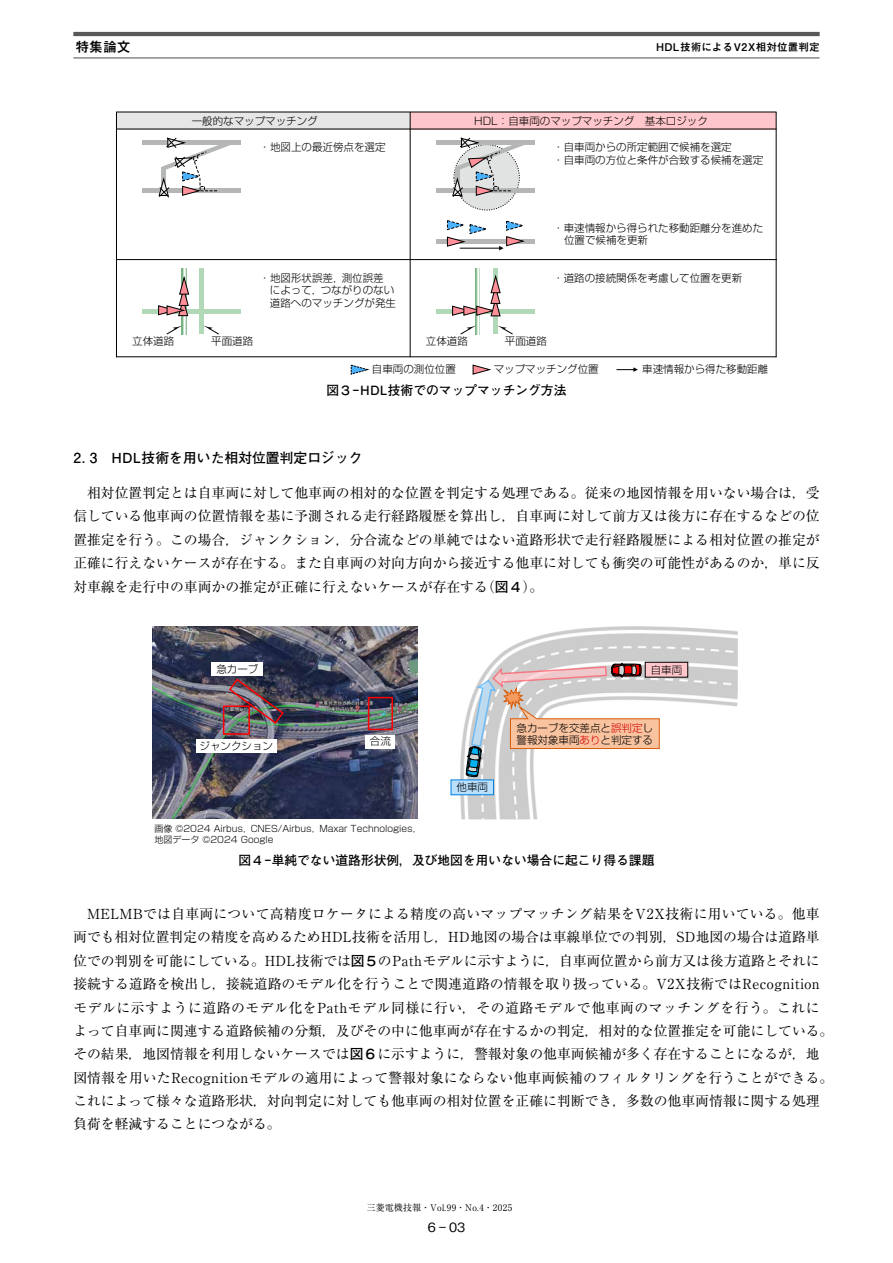
<style>
.page{position:relative;width:893px;height:1263px;background:#fff}
.page>*{position:absolute;margin:0;border:0;box-sizing:border-box;transform-origin:0 0}
.t1{font:13.8px/23.4px "Ryumin Pro";color:#000;text-align:justify}
.t2{font:700 13.8px "Futo Go B101 Pro";color:#000}
.t3{font:700 13.8px "Mi Go MB1 Std De";color:#000}
.t4{font:700 12.75px "Futo Go B101 Pro";color:#000}
.t5{font:500 12.75px "Gothic BBB Pro";color:#000}
.t6{font:700 10.65px "Mi Go MB1 Std De";color:#000}
.t7{font:300 10.5px/12.8px "Shin Go Pro";color:#000}
.t8{font:300 9px/11.2px "Shin Go Pro";color:#000}
.t9{font:9px "Ryumin Pro";letter-spacing:.03em;color:#000}
.s1{font-family:"Futo Go B101 Pro";font-weight:700}
.s2{color:#d20000}
</style>
<div class="page">
<hr style="left:73px;top:32px;width:747px;height:4px;background:#595757">
<hr style="left:73px;top:57px;width:747px;height:1px;background:#595757">
<div style="left:116px;top:112px;width:294px;height:17px;background:#e6e6e7"></div>
<div style="left:410px;top:112px;width:366px;height:17px;background:#ffc7cb"></div>
<hr style="left:410px;top:112px;width:1px;height:245px;background:#000">
<hr style="left:116px;top:129px;width:660px;height:1px;background:#000">
<hr style="left:116px;top:259px;width:661px;height:1px;background:#000">
<hr style="left:116px;top:112px;width:1px;height:245px;background:#000">
<hr style="left:776px;top:112px;width:1px;height:245px;background:#000">
<hr style="left:116px;top:112px;width:660px;height:1px;background:#000">
<hr style="left:116px;top:356px;width:660px;height:1px;background:#000">
<div style="left:142px;top:140px;width:99px;height:5px;background:#b5b6b6"></div>
<hr style="left:142px;top:189px;width:99px;height:4px;background:#b5b6b6">
<svg style="left:158px;top:137px;width:73px;height:61px"></svg>
<svg style="left:454px;top:145px;width:65px;height:65px"></svg>
<div style="left:436px;top:140px;width:99px;height:5px;background:#b5b6b6"></div>
<hr style="left:436px;top:189px;width:99px;height:4px;background:#b5b6b6">
<svg style="left:452px;top:137px;width:73px;height:61px"></svg>
<div style="left:436px;top:239px;width:99px;height:5px;background:#b5b6b6"></div>
<svg style="left:446px;top:220px;width:40px;height:27px"></svg>
<hr style="left:460px;top:248px;width:40px;height:1px;background:#000">
<svg style="left:499px;top:220px;width:26px;height:30px"></svg>
<svg style="left:350px;top:364px;width:20px;height:11px"></svg>
<svg style="left:472px;top:364px;width:19px;height:11px"></svg>
<svg style="left:616px;top:367px;width:22px;height:5px"></svg>
<hr style="left:436px;top:309px;width:99px;height:4px;background:#b1d9b7">
<hr style="left:493px;top:268px;width:4px;height:66px;background:#b1d9b7">
<svg style="left:476px;top:269px;width:4px;height:66px"></svg>
<svg style="left:452px;top:273px;width:49px;height:44px"></svg>
<hr style="left:142px;top:309px;width:99px;height:4px;background:#b1d9b7">
<div style="left:199px;top:268px;width:5px;height:66px;background:#b1d9b7"></div>
<svg style="left:182px;top:269px;width:4px;height:66px"></svg>
<svg style="left:158px;top:275px;width:32px;height:42px"></svg>
<svg style="left:166px;top:325px;width:16px;height:10px"></svg>
<svg style="left:203px;top:325px;width:16px;height:10px"></svg>
<svg style="left:460px;top:325px;width:16px;height:10px"></svg>
<svg style="left:497px;top:325px;width:16px;height:10px"></svg>
<img style="left:451px;top:626px;width:287px;height:194px">
<img style="left:152px;top:626px;width:265px;height:193px">
<div style="left:223px;top:705px;width:27px;height:30px;border:2px solid #f00"></div>
<div style="left:368px;top:697px;width:25px;height:33px;border:2px solid #f00"></div>
<img style="left:228px;top:677px;width:57px;height:48px">
<div style="left:196px;top:739px;width:81px;height:14px;background:#fff"></div>
<div style="left:366px;top:735px;width:29px;height:13px;background:#fff"></div>
<div style="left:212px;top:662px;width:51px;height:14px;background:#fff"></div>
<div style="left:645px;top:662px;width:43px;height:15px;background:#ffc7cb"></div>
<div style="left:645px;top:662px;width:43px;height:15px;border:1px solid #000"></div>
<div style="left:451px;top:780px;width:42px;height:15px;background:#b9e1ff"></div>
<div style="left:451px;top:779px;width:43px;height:16px;border:1px solid #007edc"></div>
<svg style="left:466px;top:663px;width:194px;height:116px"></svg>
<p class="t3" style="left:75px;top:36px;width:57px">特集論文</p>
<p class="t6" style="left:656px;top:39px;width:165px">HDL技術によるV2X相対位置判定</p>
<p class="t7" style="left:192px;top:113px;width:127px">一般的なマップマッチング</p>
<p class="t7" style="left:474px;top:113px;width:235px">HDL：自車両のマップマッチング　基本ロジック</p>
<p class="t7" style="left:260px;top:139px;width:128px">・地図上の最近傍点を選定</p>
<p class="t7" style="left:553px;top:139px;width:211px">・自車両からの所定範囲で候補を選定<br>・自車両の方位と条件が合致する候補を選定</p>
<p class="t7" style="left:564px;top:220px;width:201px;text-indent:-11px">・車速情報から得られた移動距離分を進めた位置で候補を更新</p>
<p class="t7" style="left:270px;top:270px;width:127px;text-indent:-10px">・地図形状誤差，測位誤差によって，つながりのない道路へのマッチングが発生</p>
<p class="t7" style="left:553px;top:270px;width:190px">・道路の接続関係を考慮して位置を更新</p>
<p class="t7" style="left:132px;top:333px;width:43px">立体道路</p>
<p class="t7" style="left:211px;top:333px;width:43px">平面道路</p>
<p class="t7" style="left:426px;top:333px;width:43px">立体道路</p>
<p class="t7" style="left:505px;top:333px;width:43px">平面道路</p>
<p class="t4" style="left:326px;top:380px;width:241px">図３－HDL技術でのマップマッチング方法</p>
<p class="t7" style="left:372px;top:362px;width:85px">自車両の測位位置</p>
<p class="t7" style="left:494px;top:362px;width:106px">マップマッチング位置</p>
<p class="t7" style="left:642px;top:362px;width:127px">車速情報から得た移動距離</p>
<p class="t2" style="left:73px;top:447px;width:291px">2. 3　HDL技術を用いた相対位置判定ロジック</p>
<p class="t1" style="left:73px;top:480px;width:748px;text-indent:14px">相対位置判定とは自車両に対して他車両の相対的な位置を判定する処理である。従来の地図情報を用いない場合は，受信している他車両の位置情報を基に予測される走行経路履歴を算出し，自車両に対して前方又は後方に存在するなどの位置推定を行う。この場合，ジャンクション，分合流などの単純ではない道路形状で走行経路履歴による相対位置の推定が正確に行えないケースが存在する。また自車両の対向方向から接近する他車に対しても衝突の可能性があるのか，単に反対車線を走行中の車両かの推定が正確に行えないケースが存在する（<span class="s1">図４</span>）。</p>
<p class="t7" style="left:216px;top:662px;width:43px">急カーブ</p>
<p class="t7" style="left:651px;top:662px;width:33px">自車両</p>
<p class="t7" style="left:200px;top:739px;width:75px">ジャンクション</p>
<p class="t7" style="left:370px;top:734px;width:23px">合流</p>
<p class="t7" style="left:456px;top:780px;width:33px">他車両</p>
<p class="t7" style="left:517px;top:720px;width:138px">急カーブを交差点と<span class="s2">誤判定</span>し警報対象車両<span class="s2">あり</span>と判定する</p>
<p class="t8" style="left:155px;top:822px;width:269px">画像 ©2024 Airbus，CNES/Airbus，Maxar Technologies，地図データ ©2024 Google</p>
<p class="t4" style="left:239px;top:850px;width:417px">図４－単純でない道路形状例，及び地図を用いない場合に起こり得る課題</p>
<p class="t1" style="left:73px;top:901px;width:762px;text-align:left;text-indent:14px">MELMBでは自車両について高精度ロケータによる精度の高いマップマッチング結果をV2X技術に用いている。他車両でも相対位置判定の精度を高めるためHDL技術を活用し，HD地図の場合は車線単位での判別，SD地図の場合は道路単位での判別を可能にしている。HDL技術では<span class="s1">図５</span>のPathモデルに示すように，自車両位置から前方又は後方道路とそれに接続する道路を検出し，接続道路のモデル化を行うことで関連道路の情報を取り扱っている。V2X技術ではRecognitionモデルに示すように道路のモデル化をPathモデル同様に行い，その道路モデルで他車両のマッチングを行う。これによって自車両に関連する道路候補の分類，及びその中に他車両が存在するかの判定，相対的な位置推定を可能にしている。その結果，地図情報を利用しないケースでは<span class="s1">図６</span>に示すように，警報対象の他車両候補が多く存在することになるが，地図情報を用いたRecognitionモデルの適用によって警報対象にならない他車両候補のフィルタリングを行うことができる。これによって様々な道路形状，対向判定に対しても他車両の相対位置を正確に判断でき，多数の他車両情報に関する処理負荷を軽減することにつながる。</p>
<p class="t9" style="left:367px;top:1201px;width:147px">三菱電機技報・Vol.99・No.4・2025</p>
<p class="t5" style="left:428px;top:1217px;width:39px">6－03</p>
</div>
